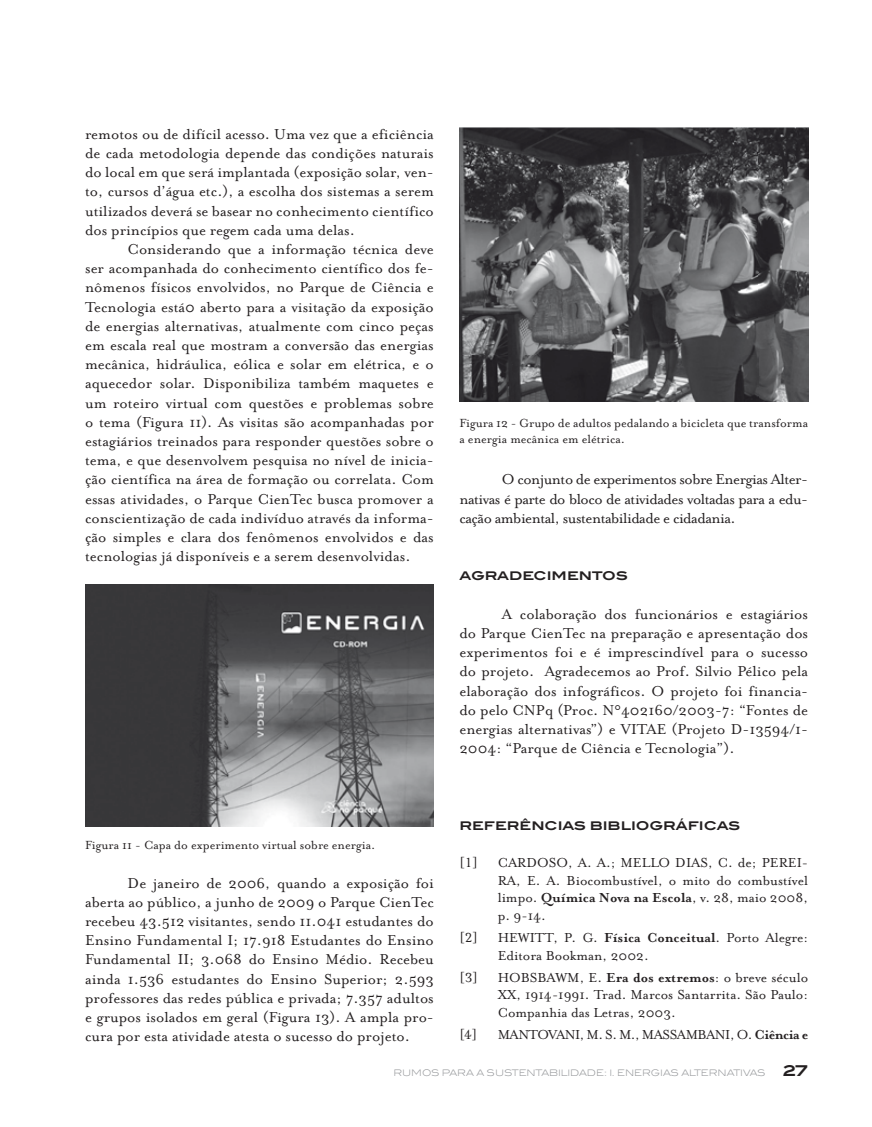
<style>
.page{position:relative;width:872px;height:1127px;background:#fff}
.page>*{position:absolute;margin:0;border:0;box-sizing:border-box;transform-origin:0 0}
.t1{font:16.5px/19.2px "Mrs Eaves Roman";color:#231f20;text-align:justify}
.t2{font:15px/17.7px "Mrs Eaves Roman";color:#231f20;text-align:justify}
.t3{font:15px "Mrs Eaves Roman";letter-spacing:-.035em;color:#231f20}
.t4{font:15px "Mrs Eaves Fractions";color:#231f20}
.t5{font:700 15px "Blair ITC";color:#231f20}
.t6{font:13.5px/16.2px "Mrs Eaves Roman";color:#231f20}
.t7{font:700 12px "Blair ITC";color:#231f20}
.t8{font:300 9px "Blair ITC";letter-spacing:-.01em;color:#939598}
.s1{font-family:"Mrs Eaves";font-weight:700}
</style>
<div class="page">
<img style="left:85px;top:585px;width:349px;height:241px">
<img style="left:459px;top:128px;width:349px;height:274px">
<p class="t1" style="left:85px;top:124px;width:350px">remotos ou de difícil acesso. Uma vez que a eficiência de cada metodologia depende das condições naturais do local em que será implantada (exposição solar, ven&shy;to, cursos d’água etc.), a escolha dos sistemas a serem utilizados deverá se basear no conhecimento científico dos princípios que regem cada uma delas.</p>
<p class="t1" style="left:85px;top:240px;width:350px;text-indent:43px">Considerando que a informação técnica deve ser acompanhada do conhecimento científico dos fe&shy;nômenos físicos envolvidos, no Parque de Ciência e Tecnologia está0 aberto para a visitação da exposição de energias alternativas, atualmente com cinco peças em escala real que mostram a conversão das energias mecânica, hidráulica, eólica e solar em elétrica, e o aquecedor solar. Disponibiliza também maquetes e um roteiro virtual com questões e problemas sobre o tema (Figura 11). As visitas são acompanhadas por estagiários treinados para responder questões sobre o tema, e que desenvolvem pesquisa no nível de inicia&shy;ção científica na área de formação ou correlata. Com essas atividades, o Parque CienTec busca promover a conscientização de cada indivíduo através da informa&shy;ção simples e clara dos fenômenos envolvidos e das tecnologias já disponíveis e a serem desenvolvidas.</p>
<p class="t6" style="left:459px;top:415px;width:350px">Figura 12 - Grupo de adultos pedalando a bicicleta que transforma a energia mecânica em elétrica.</p>
<p class="t1" style="left:459px;top:470px;width:350px;text-indent:43px">O conjunto de experimentos sobre Energias Alter&shy;nativas é parte do bloco de atividades voltadas para a edu&shy;cação ambiental, sustentabilidade e cidadania.</p>
<p class="t7" style="left:459px;top:568px;width:170px">AGRADECIMENTOS</p>
<p class="t1" style="left:459px;top:604px;width:350px;text-indent:43px">A colaboração dos funcionários e estagiários do Parque CienTec na preparação e apresentação dos experimentos foi e é imprescindível para o sucesso do projeto. Agradecemos ao Prof. Silvio Pélico pela elaboração dos infográficos. O projeto foi financia&shy;do pelo CNPq (Proc. N°402160/2003-7: “Fontes de energias alternativas”) e VITAE (Projeto D-13594/1- 2004: “Parque de Ciência e Tecnologia”).</p>
<p class="t7" style="left:459px;top:818px;width:282px">REFERÊNCIAS BIBLIOGRÁFICAS</p>
<p class="t4" style="left:459px;top:856px;width:20px">[1]</p>
<p class="t2" style="left:497px;top:854px;width:312px">CARDOSO, A. A.; MELLO DIAS, C. de; PEREI-RA, E. A. Biocombustível, o mito do combustível limpo. <span class="s1">Química Nova na Escola</span>, v. 28, maio 2008, p. 9-14.</p>
<p class="t4" style="left:459px;top:931px;width:20px">[2]</p>
<p class="t2" style="left:497px;top:929px;width:312px">HEWITT, P. G. <span class="s1">Física Conceitual</span>. Porto Alegre:<br>Editora Bookman, 2002.</p>
<p class="t4" style="left:459px;top:970px;width:20px">[3]</p>
<p class="t2" style="left:497px;top:968px;width:312px">HOBSBAWM, E. <span class="s1">Era dos extremos</span>: o breve século XX, 1914-1991. Trad. Marcos Santarrita. São Paulo:<br>Companhia das Letras, 2003.</p>
<p class="t4" style="left:459px;top:1028px;width:19px">[4]</p>
<p class="t3" style="left:497px;top:1026px;width:312px">MANTOVANI, M. S. M., MASSAMBANI, O. <span class="s1">Ciência e</span></p>
<p class="t8" style="left:393px;top:1067px;width:374px">RUMOS PARA A SUSTENTABILIDADE: I. ENERGIAS ALTERNATIVAS</p>
<p class="t6" style="left:85px;top:837px;width:292px">Figura 11 - Capa do experimento virtual sobre energia.</p>
<p class="t1" style="left:85px;top:873px;width:350px;text-indent:43px">De janeiro de 2006, quando a exposição foi aberta ao público, a junho de 2009 o Parque CienTec recebeu 43.512 visitantes, sendo 11.041 estudantes do Ensino Fundamental I; 17.918 Estudantes do Ensino Fundamental II; 3.068 do Ensino Médio. Recebeu ainda 1.536 estudantes do Ensino Superior; 2.593 professores das redes pública e privada; 7.357 adultos e grupos isolados em geral (Figura 13). A ampla pro&shy;cura por esta atividade atesta o sucesso do projeto.</p>
<p class="t5" style="left:783px;top:1061px;width:27px">27</p>
</div>
